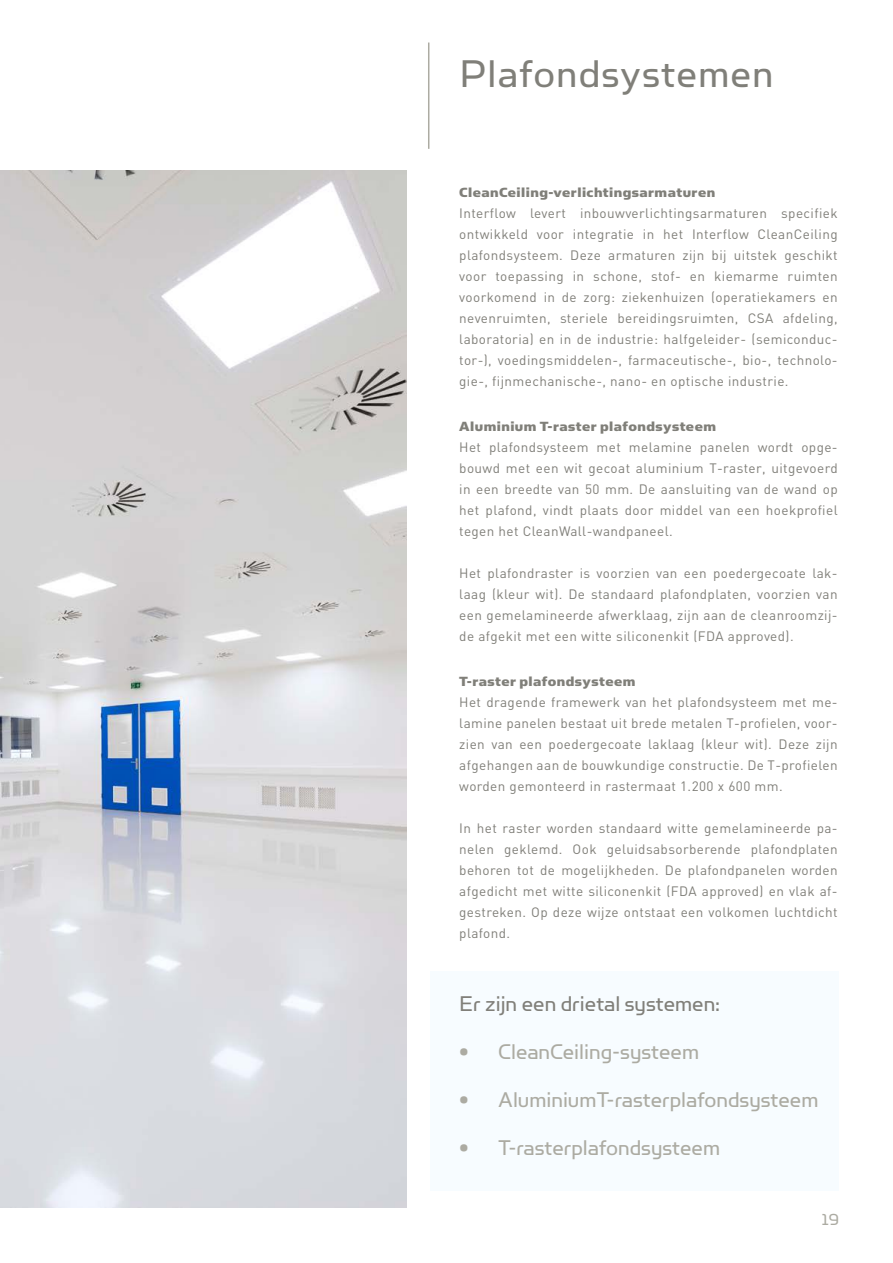
<style>
.page{position:relative;width:893px;height:1263px;background:#fff}
.page>*{position:absolute;margin:0;border:0;box-sizing:border-box;transform-origin:0 0}
.t1{font:43.5px "Simian Text Orangutan";letter-spacing:.03em;color:#807f79}
.t2{font:24px "Simian Monofer";color:#acaba2}
.t3{font:24px "Simian Monofer";color:#807f79}
.t4{font:18px "Simian Display Orangutan";color:#acaba2}
.t5{font:15px "Simian Text Chimpanzee";letter-spacing:.03em;color:#807f79}
.t6{font:13.5px/21px "DIN";letter-spacing:.03em;color:#807f79;text-align:justify}
</style>
<div class="page">
<hr style="left:428px;top:43px;width:1px;height:106px;background:#acaba2">
<div style="left:431px;top:971px;width:408px;height:220px;background:#f7fcff"></div>
<img style="left:0;top:170px;width:406px;height:1038px">
<h1 class="t1" style="left:459px;top:50px;width:315px">Plafondsystemen</h1>
<p class="t5" style="left:459px;top:184px;width:257px">CleanCeiling-verlichtingsarmaturen</p>
<p class="t6" style="left:459px;top:202px;width:380px">Interflow levert inbouwverlichtingsarmaturen specifiek ontwikkeld voor integratie in het Interflow CleanCeiling plafondsysteem. Deze armaturen zijn bij uitstek geschikt voor toepassing in schone, stof- en kiemarme ruimten voorkomend in de zorg: ziekenhuizen (operatiekamers en nevenruimten, steriele bereidingsruimten, CSA afdeling, laboratoria) en in de industrie: halfgeleider- (semiconduc&shy;tor-), voedingsmiddelen-, farmaceutische-, bio-, technolo&shy;gie-, fijnmechanische-, nano- en optische industrie.</p>
<p class="t5" style="left:459px;top:418px;width:258px">Aluminium T-raster plafondsysteem</p>
<p class="t6" style="left:459px;top:436px;width:380px">Het plafondsysteem met melamine panelen wordt opge&shy;bouwd met een wit gecoat aluminium T-raster, uitgevoerd in een breedte van 50 mm. De aansluiting van de wand op het plafond, vindt plaats door middel van een hoekprofiel tegen het CleanWall-wandpaneel.</p>
<p class="t6" style="left:459px;top:562px;width:380px">Het plafondraster is voorzien van een poedergecoate lak&shy;laag (kleur wit). De standaard plafondplaten, voorzien van een gemelamineerde afwerklaag, zijn aan de cleanroomzij&shy;de afgekit met een witte siliconenkit (FDA approved).</p>
<p class="t5" style="left:459px;top:673px;width:178px">T-raster plafondsysteem</p>
<p class="t6" style="left:459px;top:691px;width:380px">Het dragende framewerk van het plafondsysteem met me&shy;lamine panelen bestaat uit brede metalen T-profielen, voor&shy;zien van een poedergecoate laklaag (kleur wit). Deze zijn afgehangen aan de bouwkundige constructie. De T-profielen worden gemonteerd in rastermaat 1.200 x 600 mm.</p>
<p class="t6" style="left:459px;top:817px;width:380px">In het raster worden standaard witte gemelamineerde pa&shy;nelen geklemd. Ook geluidsabsorberende plafondplaten behoren tot de mogelijkheden. De plafondpanelen worden afgedicht met witte siliconenkit (FDA approved) en vlak af&shy;gestreken. Op deze wijze ontstaat een volkomen luchtdicht plafond.</p>
<h2 class="t3" style="left:459px;top:991px;width:262px">Er zijn een drietal systemen:</h2>
<h2 class="t2" style="left:459px;top:1039px;width:241px">• CleanCeiling-systeem</h2>
<h2 class="t2" style="left:459px;top:1087px;width:361px">• AluminiumT-rasterplafondsysteem</h2>
<h2 class="t2" style="left:459px;top:1135px;width:262px">• T-rasterplafondsysteem</h2>
<h3 class="t4" style="left:822px;top:1210px;width:19px">19</h3>
</div>
